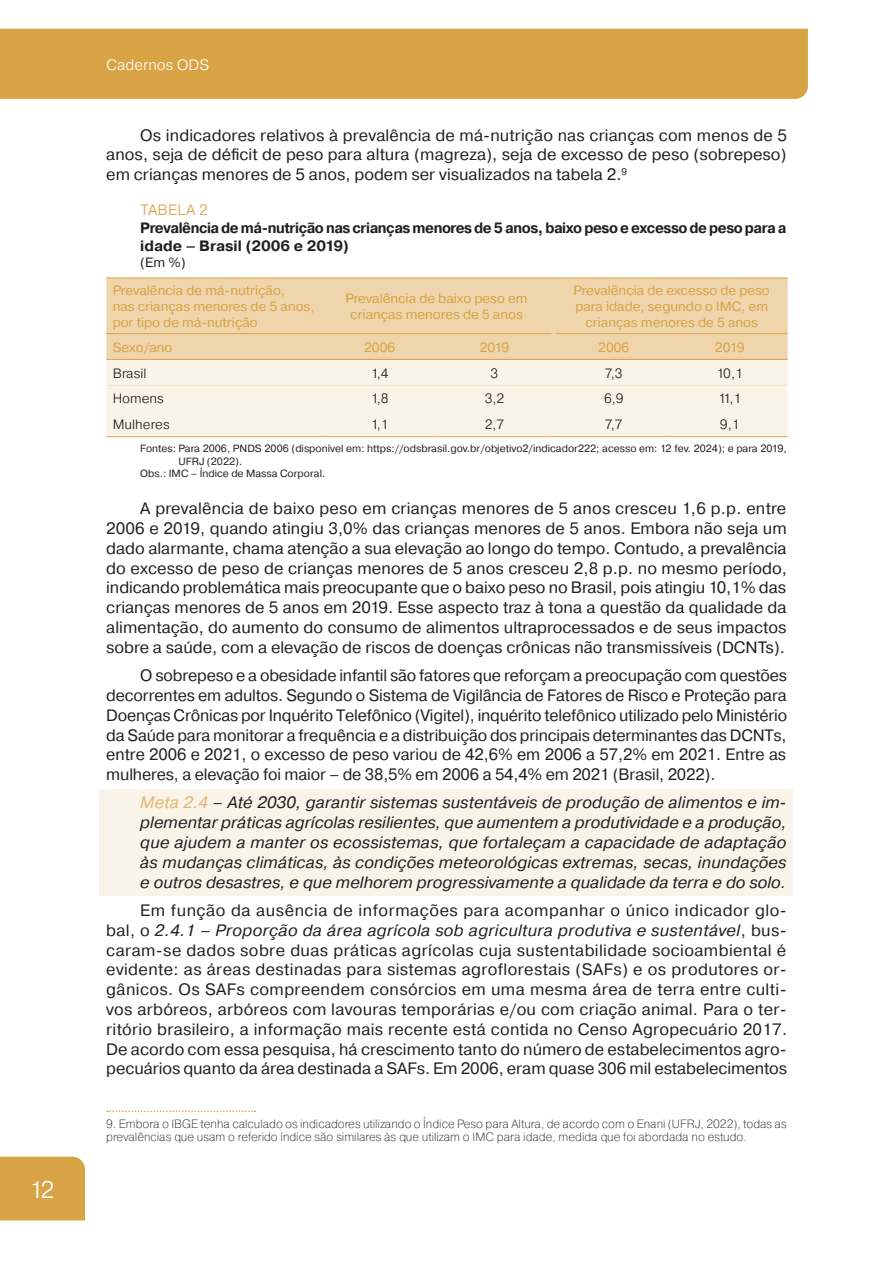
<style>
.page{position:relative;width:893px;height:1263px;background:#fff}
.page>*{position:absolute;margin:0;border:0;box-sizing:border-box;transform-origin:0 0}
.t1{font:300 24px "Pragmatica";color:#fff}
.texto_corrido_COM_recuo{font:16.5px/19.8px "Pragmatica";letter-spacing:-.005em;color:#231f20;text-align:justify}
.Meta_Blocada{font:italic 16.5px/19.8px "Pragmatica";color:#231f20;text-align:justify}
.titulo_2_grafico{font:700 15px/18px "Pragmatica";letter-spacing:-.03em;color:#231f20;scale:.95 1}
.t2{font:300 15px "Pragmatica";color:#fff}
.titulo_1_grafico{font:300 15px "Pragmatica";letter-spacing:.01em;color:#d8a345}
.miolo_tabela_1_cent_bold{font:13.5px/16.2px "Pragmatica";color:#d8a345;text-align:center}
.miolo_tabela_1_esq{font:300 13.5px "Pragmatica";color:#231f20}
.titulo_3_grafico{font:13.5px "Pragmatica";color:#231f20}
.nota_rodape{font:200 12px/12.8px "Pragmatica";color:#231f20}
.fonte_grafico{font:10.5px/12.6px "Pragmatica";color:#231f20}
.elaboracao_grafico{font:10.5px "Pragmatica";color:#231f20}
.s1{color:#e2b771}
.s2{font-style:italic}
</style>
<div class="page">
<div style="left:0;top:29px;width:808px;height:70px;background:#d8a345"></div>
<div style="left:0;top:1157px;width:85px;height:63px;background:#d8a345"></div>
<div style="left:100px;top:789px;width:693px;height:108px;background:#faf3e8"></div>
<div style="left:106px;top:279px;width:682px;height:80px;background:#efd5ac"></div>
<div style="left:106px;top:360px;width:682px;height:76px;background:#faf3e8"></div>
<hr style="left:106px;top:278px;width:216px;height:1px;background:#d8a345">
<hr style="left:322px;top:278px;width:116px;height:1px;background:#d8a345">
<hr style="left:438px;top:278px;width:113px;height:1px;background:#d8a345">
<hr style="left:556px;top:278px;width:116px;height:1px;background:#d8a345">
<hr style="left:672px;top:278px;width:116px;height:1px;background:#d8a345">
<hr style="left:106px;top:333px;width:216px;height:1px;background:#d8a345">
<hr style="left:322px;top:333px;width:116px;height:1px;background:#d8a345">
<hr style="left:438px;top:333px;width:113px;height:1px;background:#d8a345">
<hr style="left:556px;top:333px;width:116px;height:1px;background:#d8a345">
<hr style="left:672px;top:333px;width:116px;height:1px;background:#d8a345">
<hr style="left:106px;top:359px;width:216px;height:1px;background:#d8a345">
<hr style="left:322px;top:359px;width:116px;height:1px;background:#d8a345">
<hr style="left:438px;top:359px;width:113px;height:1px;background:#d8a345">
<hr style="left:556px;top:359px;width:116px;height:1px;background:#d8a345">
<hr style="left:672px;top:359px;width:116px;height:1px;background:#d8a345">
<hr style="left:106px;top:385px;width:216px;height:1px;background:#f4e3c8">
<hr style="left:322px;top:385px;width:116px;height:1px;background:#f4e3c8">
<hr style="left:438px;top:385px;width:113px;height:1px;background:#f4e3c8">
<hr style="left:556px;top:385px;width:116px;height:1px;background:#f4e3c8">
<hr style="left:672px;top:385px;width:116px;height:1px;background:#f4e3c8">
<hr style="left:106px;top:436px;width:216px;height:1px;background:#d8a345">
<hr style="left:322px;top:436px;width:116px;height:1px;background:#d8a345">
<hr style="left:438px;top:436px;width:113px;height:1px;background:#d8a345">
<hr style="left:556px;top:436px;width:116px;height:1px;background:#d8a345">
<hr style="left:672px;top:436px;width:116px;height:1px;background:#d8a345">
<svg style="left:107px;top:1110px;width:148px;height:2px"></svg>
<h1 class="t1" style="left:29px;top:1174px;width:27px">12</h1>
<p class="t2" style="left:106px;top:55px;width:104px">Cadernos ODS</p>
<p class="texto_corrido_COM_recuo" style="left:106px;top:125px;width:682px;text-indent:34px">Os indicadores relativos à prevalência de má-nutrição nas crianças com menos de 5 anos, seja de déficit de peso para altura (magreza), seja de excesso de peso (sobrepeso) em crianças menores de 5 anos, podem ser visualizados na tabela 2.<sup>9</sup></p>
<p class="titulo_1_grafico" style="left:140px;top:200px;width:69px">TABELA 2</p>
<p class="titulo_2_grafico" style="left:140px;top:219px;width:681px">Prevalência de má-nutrição nas crianças menores de 5 anos, baixo peso e excesso de peso para a idade – Brasil (2006 e 2019)</p>
<p class="titulo_3_grafico" style="left:140px;top:254px;width:47px">(Em %)</p>
<p class="miolo_tabela_1_cent_bold" style="left:113px;top:282px;width:203px;text-align:left">Prevalência de má-nutrição,<br>nas crianças menores de 5 anos, por tipo de má-nutrição</p>
<p class="miolo_tabela_1_cent_bold" style="left:345px;top:291px;width:184px">Prevalência de baixo peso em crianças menores de 5 anos</p>
<p class="miolo_tabela_1_cent_bold" style="left:574px;top:282px;width:198px">Prevalência de excesso de peso para idade, segundo o IMC, em crianças menores de 5 anos</p>
<p class="miolo_tabela_1_cent_bold" style="left:113px;top:339px;width:61px">Sexo/ano</p>
<p class="miolo_tabela_1_cent_bold" style="left:364px;top:339px;width:33px">2006</p>
<p class="miolo_tabela_1_cent_bold" style="left:480px;top:339px;width:31px">2019</p>
<p class="miolo_tabela_1_cent_bold" style="left:598px;top:339px;width:33px">2006</p>
<p class="miolo_tabela_1_cent_bold" style="left:715px;top:339px;width:31px">2019</p>
<p class="miolo_tabela_1_esq" style="left:113px;top:364px;width:35px">Brasil</p>
<p class="miolo_tabela_1_esq" style="left:371px;top:364px;width:19px">1,4</p>
<p class="miolo_tabela_1_esq" style="left:491px;top:364px;width:9px">3</p>
<p class="miolo_tabela_1_esq" style="left:605px;top:364px;width:19px">7,3</p>
<p class="miolo_tabela_1_esq" style="left:716px;top:364px;width:28px">10,1</p>
<p class="miolo_tabela_1_esq" style="left:113px;top:390px;width:53px">Homens</p>
<p class="miolo_tabela_1_esq" style="left:371px;top:390px;width:19px">1,8</p>
<p class="miolo_tabela_1_esq" style="left:485px;top:390px;width:21px">3,2</p>
<p class="miolo_tabela_1_esq" style="left:604px;top:390px;width:21px">6,9</p>
<p class="miolo_tabela_1_esq" style="left:718px;top:390px;width:25px">11,1</p>
<p class="miolo_tabela_1_esq" style="left:113px;top:416px;width:59px">Mulheres</p>
<p class="miolo_tabela_1_esq" style="left:371px;top:416px;width:19px">1,1</p>
<p class="miolo_tabela_1_esq" style="left:485px;top:416px;width:21px">2,7</p>
<p class="miolo_tabela_1_esq" style="left:605px;top:416px;width:19px">7,7</p>
<p class="miolo_tabela_1_esq" style="left:720px;top:416px;width:21px">9,1</p>
<p class="fonte_grafico" style="left:179px;top:442px;width:610px;text-indent:-38px">Fontes: Para 2006, PNDS 2006 (disponível em: https://odsbrasil.gov.br/objetivo2/indicador222; acesso em: 12 fev. 2024); e para 2019,<br>UFRJ (2022).</p>
<p class="elaboracao_grafico" style="left:140px;top:467px;width:187px">Obs.: IMC – Índice de Massa Corporal.</p>
<p class="texto_corrido_COM_recuo" style="left:106px;top:499px;width:682px;text-indent:34px">A prevalência de baixo peso em crianças menores de 5 anos cresceu 1,6 p.p. entre 2006 e 2019, quando atingiu 3,0% das crianças menores de 5 anos. Embora não seja um dado alarmante, chama atenção a sua elevação ao longo do tempo. Contudo, a prevalência do excesso de peso de crianças menores de 5 anos cresceu 2,8 p.p. no mesmo período, indicando problemática mais preocupante que o baixo peso no Brasil, pois atingiu 10,1% das crianças menores de 5 anos em 2019. Esse aspecto traz à tona a questão da qualidade da alimentação, do aumento do consumo de alimentos ultraprocessados e de seus impactos sobre a saúde, com a elevação de riscos de doenças crônicas não transmissíveis (DCNTs).</p>
<p class="texto_corrido_COM_recuo" style="left:106px;top:666px;width:682px;text-indent:34px">O sobrepeso e a obesidade infantil são fatores que reforçam a preocupação com questões decorrentes em adultos. Segundo o Sistema de Vigilância de Fatores de Risco e Proteção para Doenças Crônicas por Inquérito Telefônico (Vigitel), inquérito telefônico utilizado pelo Ministério da Saúde para monitorar a frequência e a distribuição dos principais determinantes das DCNTs, entre 2006 e 2021, o excesso de peso variou de 42,6% em 2006 a 57,2% em 2021. Entre as mulheres, a elevação foi maior – de 38,5% em 2006 a 54,4% em 2021 (Brasil, 2022).</p>
<p class="Meta_Blocada" style="left:140px;top:793px;width:648px"><span class="s1">Meta 2.4</span> – Até 2030, garantir sistemas sustentáveis de produção de alimentos e im&shy;plementar práticas agrícolas resilientes, que aumentem a produtividade e a produção, que ajudem a manter os ecossistemas, que fortaleçam a capacidade de adaptação às mudanças climáticas, às condições meteorológicas extremas, secas, inundações e outros desastres, e que melhorem progressivamente a qualidade da terra e do solo.</p>
<p class="texto_corrido_COM_recuo" style="left:106px;top:901px;width:682px;text-indent:34px">Em função da ausência de informações para acompanhar o único indicador glo&shy;bal, o <span class="s2">2.4.1 – Proporção da área agrícola sob agricultura produtiva e sustentável</span>, bus&shy;caram-se dados sobre duas práticas agrícolas cuja sustentabilidade socioambiental é evidente: as áreas destinadas para sistemas agroflorestais (SAFs) e os produtores or&shy;gânicos. Os SAFs compreendem consórcios em uma mesma área de terra entre culti&shy;vos arbóreos, arbóreos com lavouras temporárias e/ou com criação animal. Para o ter&shy;ritório brasileiro, a informação mais recente está contida no Censo Agropecuário 2017.<br>De acordo com essa pesquisa, há crescimento tanto do número de estabelecimentos agro&shy;pecuários quanto da área destinada a SAFs. Em 2006, eram quase 306 mil estabelecimentos</p>
<p class="nota_rodape" style="left:106px;top:1117px;width:682px">9. Embora o IBGE tenha calculado os indicadores utilizando o Índice Peso para Altura, de acordo com o Enani (UFRJ, 2022), todas as prevalências que usam o referido índice são similares às que utilizam o IMC para idade, medida que foi abordada no estudo.</p>
</div>
